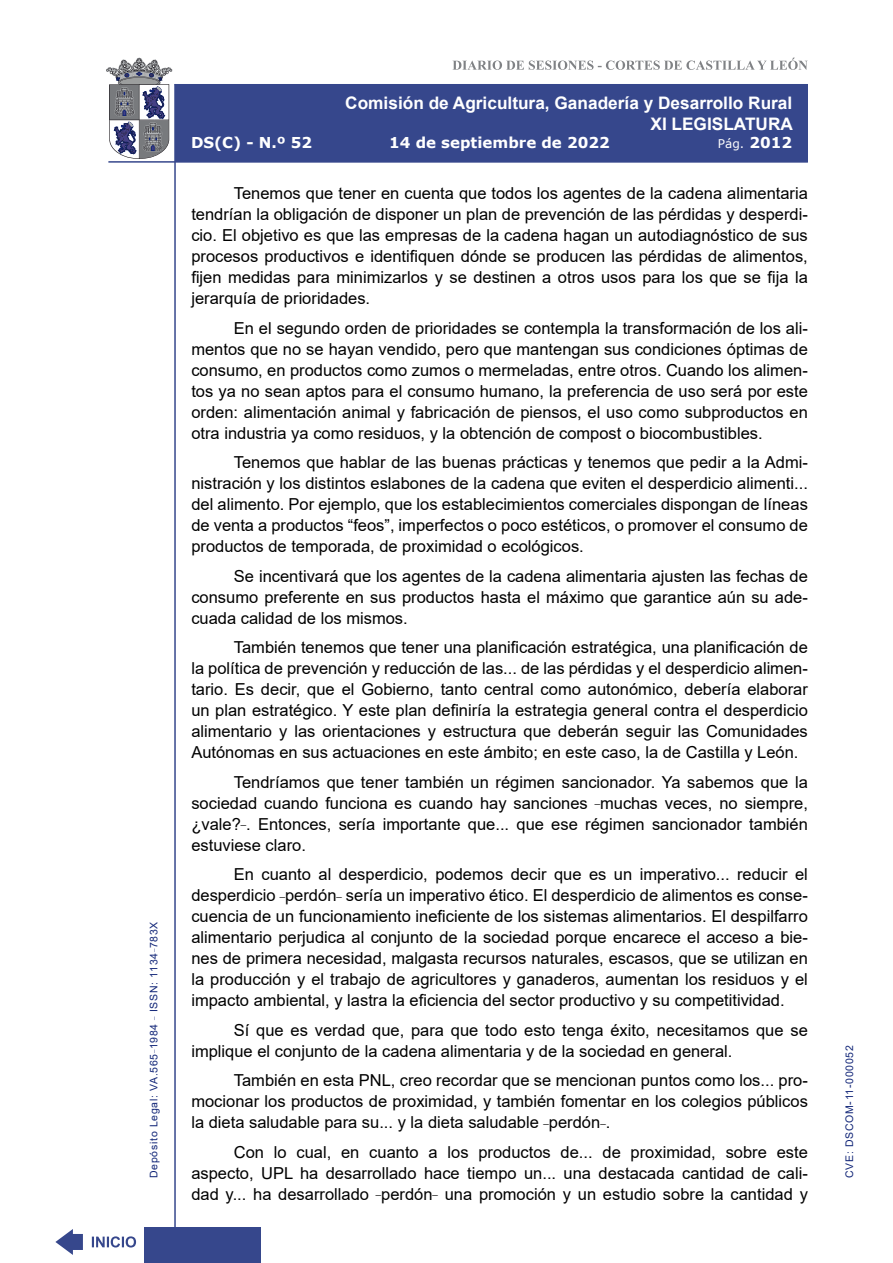
<style>
.page{position:relative;width:893px;height:1263px;background:#fff}
.page>*{position:absolute;margin:0;border:0;box-sizing:border-box;transform-origin:0 0}
.t1{font:700 17.25px/20.7px "Arial";color:#fff;text-align:right}
.t2{font:16.5px/21px "Arial";color:#000;text-align:justify}
.t3{font:700 15px "Verdana";color:#fff}
.t4{font:12px "Verdana";color:#fff}
.t5{font:10.5px "Arial";letter-spacing:.065em;color:#122678}
.s1{font-weight:700;font-size:15px}
</style>
<div class="page">
<svg style="left:452px;top:58px;width:356px;height:12px"></svg>
<hr style="left:174px;top:84px;width:2px;height:1179px;background:#36478c">
<div style="left:144px;top:1227px;width:117px;height:36px;background:#36478c"></div>
<div style="left:175px;top:84px;width:633px;height:78px;background:#36478c"></div>
<hr style="left:108px;top:161px;width:700px;height:2px;background:#36478c">
<svg style="left:92px;top:1236px;width:44px;height:11px"></svg>
<svg style="left:55px;top:1229px;width:28px;height:26px"></svg>
<svg style="left:106px;top:58px;width:66px;height:101px"></svg>
<p class="t5" style="left:146px;top:1178px;width:258px;rotate:-90deg">Depósito Legal: VA.565<sup>_</sup>1984 <sup>_</sup> ISSN: 1134<sup>_</sup>783X</p>
<p class="t1" style="left:345px;top:93px;width:449px">Comisión de Agricultura, Ganadería y Desarrollo Rural<br>XI LEGISLATURA</p>
<p class="t3" style="left:191px;top:132px;width:123px">DS(C) - N.º 52</p>
<p class="t3" style="left:389px;top:132px;width:222px">14 de septiembre de 2022</p>
<p class="t4" style="left:718px;top:135px;width:76px">Pág. <span class="s1">2012</span></p>
<p class="t2" style="left:191px;top:183px;width:618px;text-indent:43px">Tenemos que tener en cuenta que todos los agentes de la cadena alimentaria tendrían la obligación de disponer un plan de prevención de las pérdidas y desperdi&shy;cio. El objetivo es que las empresas de la cadena hagan un autodiagnóstico de sus procesos productivos e identifiquen dónde se producen las pérdidas de alimentos, fijen medidas para minimizarlos y se destinen a otros usos para los que se fija la jerarquía de prioridades.</p>
<p class="t2" style="left:191px;top:317px;width:618px;text-indent:43px">En el segundo orden de prioridades se contempla la transformación de los ali&shy;mentos que no se hayan vendido, pero que mantengan sus condiciones óptimas de consumo, en productos como zumos o mermeladas, entre otros. Cuando los alimen&shy;tos ya no sean aptos para el consumo humano, la preferencia de uso será por este orden: alimentación animal y fabricación de piensos, el uso como subproductos en otra industria ya como residuos, y la obtención de compost o biocombustibles.</p>
<p class="t2" style="left:191px;top:452px;width:618px;text-indent:43px">Tenemos que hablar de las buenas prácticas y tenemos que pedir a la Admi&shy;nistración y los distintos eslabones de la cadena que eviten el desperdicio alimenti... del alimento. Por ejemplo, que los establecimientos comerciales dispongan de líneas de venta a productos “feos”, imperfectos o poco estéticos, o promover el consumo de productos de temporada, de proximidad o ecológicos.</p>
<p class="t2" style="left:191px;top:565px;width:618px;text-indent:43px">Se incentivará que los agentes de la cadena alimentaria ajusten las fechas de consumo preferente en sus productos hasta el máximo que garantice aún su ade&shy;cuada calidad de los mismos.</p>
<p class="t2" style="left:191px;top:637px;width:618px;text-indent:43px">También tenemos que tener una planificación estratégica, una planificación de la política de prevención y reducción de las... de las pérdidas y el desperdicio alimen&shy;tario. Es decir, que el Gobierno, tanto central como autonómico, debería elaborar un plan estratégico. Y este plan definiría la estrategia general contra el desperdicio alimentario y las orientaciones y estructura que deberán seguir las Comunidades Autónomas en sus actuaciones en este ámbito; en este caso, la de Castilla y León.</p>
<p class="t2" style="left:191px;top:771px;width:618px;text-indent:43px">Tendríamos que tener también un régimen sancionador. Ya sabemos que la sociedad cuando funciona es cuando hay sanciones <sup>_</sup>muchas veces, no siempre, ¿vale?<sup>_</sup>. Entonces, sería importante que... que ese régimen sancionador también estuviese claro.</p>
<p class="t2" style="left:191px;top:864px;width:618px;text-indent:43px">En cuanto al desperdicio, podemos decir que es un imperativo... reducir el desperdicio <sup>_</sup>perdón<sup>_</sup> sería un imperativo ético. El desperdicio de alimentos es conse&shy;cuencia de un funcionamiento ineficiente de los sistemas alimentarios. El despilfarro alimentario perjudica al conjunto de la sociedad porque encarece el acceso a bie&shy;nes de primera necesidad, malgasta recursos naturales, escasos, que se utilizan en la producción y el trabajo de agricultores y ganaderos, aumentan los residuos y el impacto ambiental, y lastra la eficiencia del sector productivo y su competitividad.</p>
<p class="t2" style="left:191px;top:1019px;width:618px;text-indent:43px">Sí que es verdad que, para que todo esto tenga éxito, necesitamos que se implique el conjunto de la cadena alimentaria y de la sociedad en general.</p>
<p class="t2" style="left:191px;top:1070px;width:618px;text-indent:43px">También en esta PNL, creo recordar que se mencionan puntos como los... pro&shy;mocionar los productos de proximidad, y también fomentar en los colegios públicos la dieta saludable para su... y la dieta saludable <sup>_</sup>perdón<sup>_</sup>.</p>
<p class="t2" style="left:191px;top:1141px;width:618px;text-indent:43px">Con lo cual, en cuanto a los productos de... de proximidad, sobre este aspecto, UPL ha desarrollado hace tiempo un... una destacada cantidad de cali&shy;dad y... ha desarrollado <sup>_</sup>perdón<sup>_</sup> una promoción y un estudio sobre la cantidad y</p>
<p class="t5" style="left:842px;top:1178px;width:134px;rotate:-90deg">CVE: DSCOM-11-000052</p>
</div>
